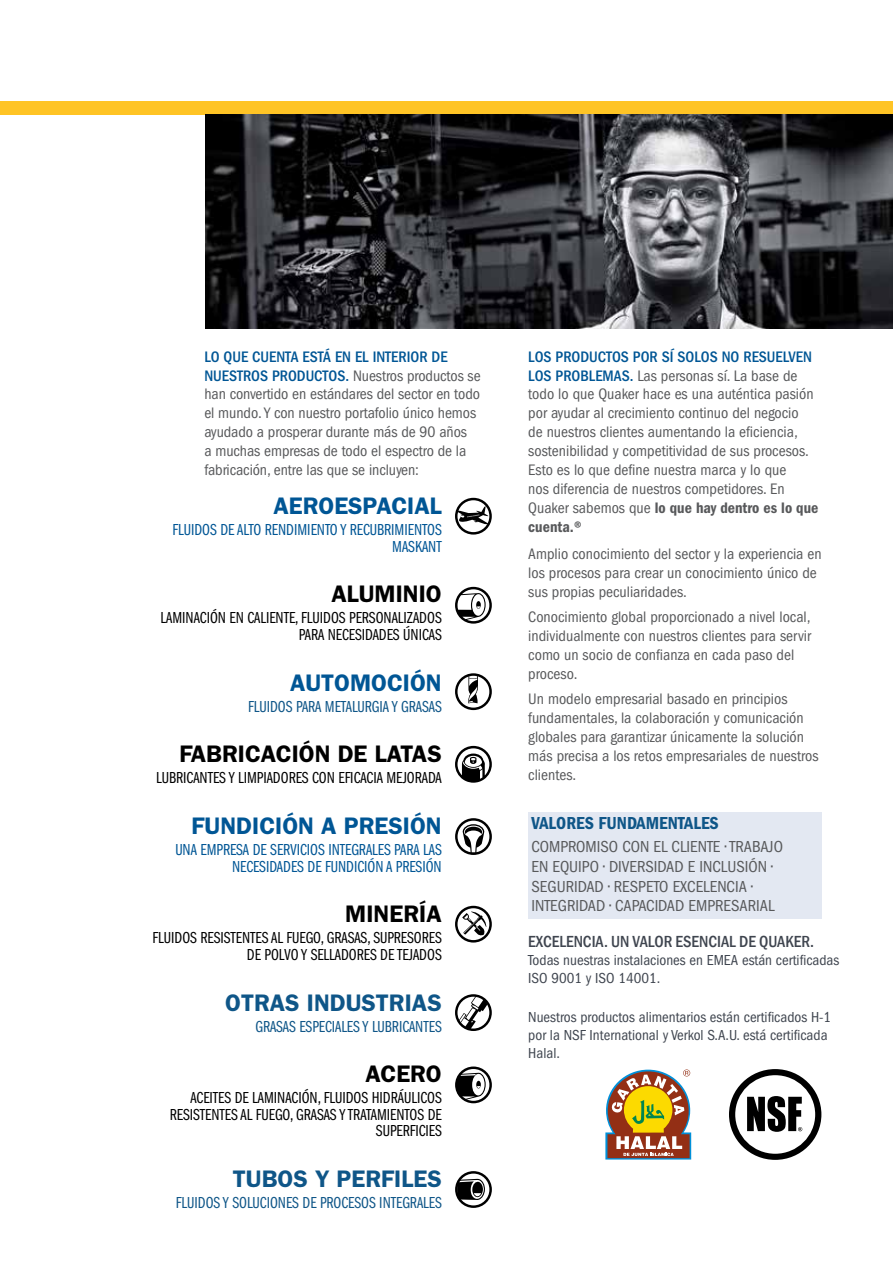
<style>
.page{position:relative;width:893px;height:1263px;background:#fff}
.page>*{position:absolute;margin:0;border:0;box-sizing:border-box;transform-origin:0 0}
.t1{font:600 24px "ITC Franklin Gothic Std";color:#005695}
.t2{font:600 24px "ITC Franklin Gothic Std";color:#000}
.t3{font:600 24px "ITC Franklin Gothic Std";color:#0f5688}
.t4{font:18px "ITC Franklin Gothic Std Dm Cd";color:#0f5688}
.t5{font:16.5px/16.5px "ITC Franklin Gothic Std Bk Cp";color:#000;text-align:right}
.t6{font:condensed 16.5px/19.8px "ITC Franklin Gothic Std";color:#58595b}
.t7{font:16.5px/16.5px "ITC Franklin Gothic Std Bk Cp";color:#005695;text-align:right}
.t8{font:16.5px "ITC Franklin Gothic Std Bk Cp";color:#0f5688}
.t9{font:500 condensed 16.5px "Franklin Gothic";color:#3f454f}
.t10{font:condensed 15.75px/18.9px "ITC Franklin Gothic Std";color:#58595b}
.t11{font:15.75px/18.9px "ITC Franklin Gothic Std Dm Cd";color:#58595b}
.t12{font:condensed 15px/18px "ITC Franklin Gothic Std";color:#3f454f}
.s1{font-weight:500;color:#005695}
.s2{font-family:"ITC Franklin Gothic Std";font-stretch:condensed}
</style>
<div class="page">
<div style="left:0;top:102px;width:893px;height:13px;background:#ffc425"></div>
<img style="left:206px;top:115px;width:687px;height:214px">
<div style="left:528px;top:812px;width:294px;height:107px;background:#e3e8f2"></div>
<svg style="left:455px;top:587px;width:37px;height:37px"></svg>
<svg style="left:455px;top:746px;width:37px;height:37px"></svg>
<svg style="left:455px;top:818px;width:37px;height:37px"></svg>
<svg style="left:456px;top:506px;width:33px;height:18px"></svg>
<div style="left:455px;top:498px;width:37px;height:37px;border:2px solid #000;border-radius:50%"></div>
<svg style="left:455px;top:906px;width:37px;height:36px"></svg>
<svg style="left:455px;top:1066px;width:37px;height:37px"></svg>
<svg style="left:455px;top:1171px;width:37px;height:37px"></svg>
<svg style="left:455px;top:673px;width:37px;height:37px"></svg>
<svg style="left:455px;top:994px;width:37px;height:37px"></svg>
<svg style="left:605px;top:1069px;width:86px;height:90px"></svg>
<svg style="left:729px;top:1069px;width:92px;height:91px"></svg>
<p class="t10" style="left:204px;top:347px;width:278px"><span class="s1">LO QUE CUENTA ESTÁ EN EL INTERIOR DE NUESTROS PRODUCTOS.</span> Nuestros productos se han convertido en estándares del sector en todo el mundo. Y con nuestro portafolio único hemos ayudado a prosperar durante más de 90 años<br>a muchas empresas de todo el espectro de la fabricación, entre las que se incluyen:</p>
<p class="t10" style="left:528px;top:347px;width:287px"><span class="s1">LOS PRODUCTOS POR SÍ SOLOS NO RESUELVEN LOS PROBLEMAS.</span> Las personas sí. La base de todo lo que Quaker hace es una auténtica pasión por ayudar al crecimiento continuo del negocio de nuestros clientes aumentando la eficiencia, sostenibilidad y competitividad de sus procesos.<br>Esto es lo que define nuestra marca y lo que<br>nos diferencia de nuestros competidores. En</p>
<p class="t11" style="left:528px;top:498px;width:292px"><span class="s2">Quaker sabemos que</span> lo que hay dentro es lo que cuenta.®</p>
<p class="t10" style="left:528px;top:545px;width:295px">Amplio conocimiento del sector y la experiencia en los procesos para crear un conocimiento único de sus propias peculiaridades.</p>
<p class="t10" style="left:528px;top:608px;width:284px">Conocimiento global proporcionado a nivel local, individualmente con nuestros clientes para servir como un socio de confianza en cada paso del proceso.</p>
<p class="t10" style="left:528px;top:690px;width:292px">Un modelo empresarial basado en principios fundamentales, la colaboración y comunicación globales para garantizar únicamente la solución más precisa a los retos empresariales de nuestros clientes.</p>
<p class="t4" style="left:531px;top:813px;width:189px">VALORES FUNDAMENTALES</p>
<p class="t6" style="left:531px;top:837px;width:253px">COMPROMISO CON EL CLIENTE • TRABAJO EN EQUIPO • DIVERSIDAD E INCLUSIÓN • SEGURIDAD • RESPETO EXCELENCIA • INTEGRIDAD • CAPACIDAD EMPRESARIAL</p>
<p class="t9" style="left:528px;top:931px;width:287px">EXCELENCIA. UN VALOR ESENCIAL DE QUAKER.</p>
<p class="t12" style="left:528px;top:951px;width:312px">Todas nuestras instalaciones en EMEA están certificadas<br>ISO 9001 y ISO 14001.</p>
<h1 class="t1" style="left:274px;top:492px;width:170px">AEROESPACIAL</h1>
<p class="t7" style="left:172px;top:522px;width:271px">FLUIDOS DE ALTO RENDIMIENTO Y RECUBRIMIENTOS<br>MASKANT</p>
<h1 class="t2" style="left:331px;top:580px;width:112px">ALUMINIO</h1>
<p class="t5" style="left:161px;top:610px;width:283px">LAMINACIÓN EN CALIENTE, FLUIDOS PERSONALIZADOS<br>PARA NECESIDADES ÚNICAS</p>
<h1 class="t1" style="left:290px;top:668px;width:153px">AUTOMOCIÓN</h1>
<p class="t8" style="left:248px;top:697px;width:195px">FLUIDOS PARA METALURGIA Y GRASAS</p>
<h1 class="t2" style="left:180px;top:740px;width:264px">FABRICACIÓN DE LATAS</h1>
<p class="t5" style="left:156px;top:770px;width:287px">LUBRICANTES Y LIMPIADORES CON EFICACIA MEJORADA</p>
<h1 class="t1" style="left:192px;top:812px;width:252px">FUNDICIÓN A PRESIÓN</h1>
<p class="t7" style="left:175px;top:842px;width:268px">UNA EMPRESA DE SERVICIOS INTEGRALES PARA LAS<br>NECESIDADES DE FUNDICIÓN A PRESIÓN</p>
<h1 class="t2" style="left:345px;top:900px;width:98px">MINERÍA</h1>
<p class="t5" style="left:153px;top:930px;width:291px">FLUIDOS RESISTENTES AL FUEGO, GRASAS, SUPRESORES<br>DE POLVO Y SELLADORES DE TEJADOS</p>
<h1 class="t3" style="left:225px;top:988px;width:218px">OTRAS INDUSTRIAS</h1>
<p class="t8" style="left:255px;top:1017px;width:188px">GRASAS ESPECIALES Y LUBRICANTES</p>
<h1 class="t2" style="left:366px;top:1060px;width:78px">ACERO</h1>
<p class="t5" style="left:170px;top:1090px;width:273px">ACEITES DE LAMINACIÓN, FLUIDOS HIDRÁULICOS<br>RESISTENTES AL FUEGO, GRASAS Y TRATAMIENTOS DE<br>SUPERFICIES</p>
<h1 class="t3" style="left:233px;top:1165px;width:210px">TUBOS Y PERFILES</h1>
<p class="t8" style="left:176px;top:1194px;width:267px">FLUIDOS Y SOLUCIONES DE PROCESOS INTEGRALES</p>
<p class="t12" style="left:528px;top:1008px;width:304px">Nuestros productos alimentarios están certificados H-1 por la NSF International y Verkol S.A.U. está certificada<br>Halal.</p>
</div>
